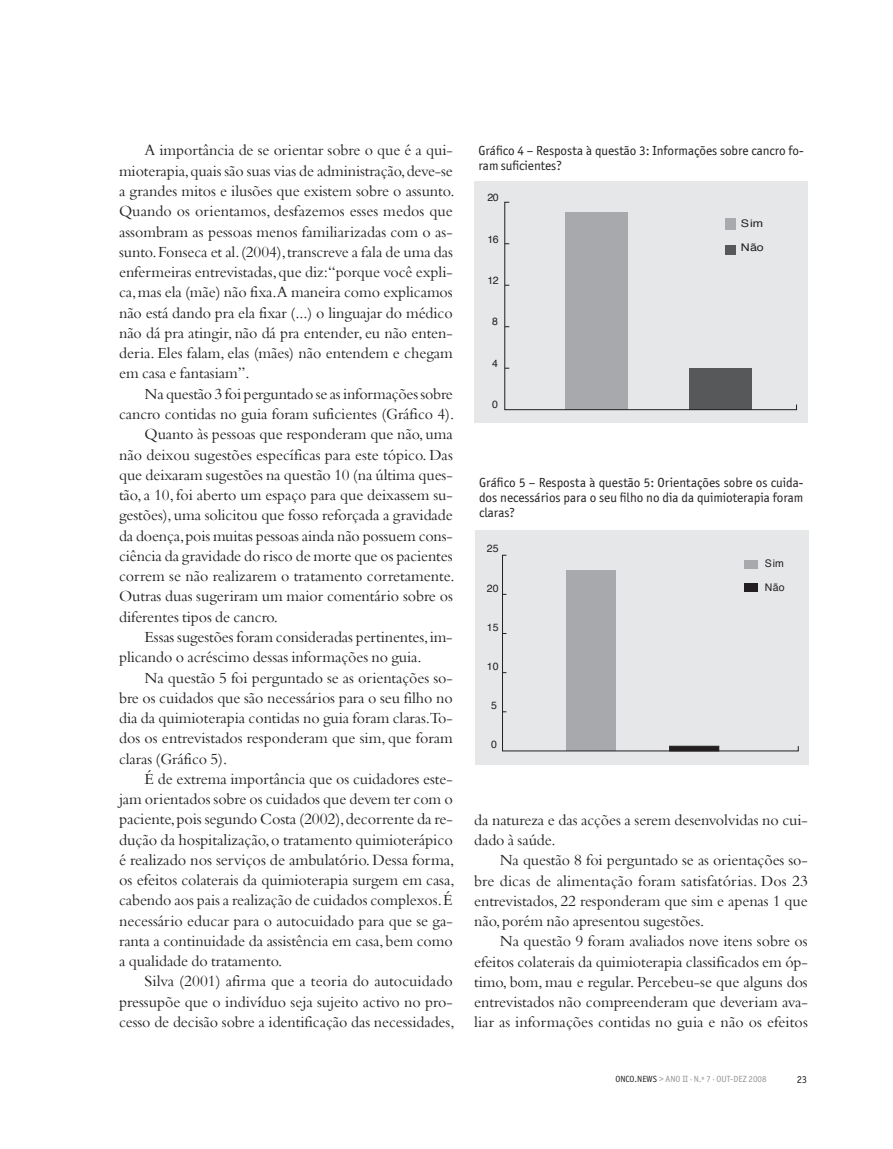
<style>
.page{position:relative;width:893px;height:1149px;background:#fff}
.page>*{position:absolute;margin:0;border:0;box-sizing:border-box;transform-origin:0 0}
.t1{font:16.35px/20.2px "Bembo";letter-spacing:-.005em;color:#231f20;text-align:justify}
.t2{font:16.05px/20.2px "Bembo";letter-spacing:-.005em;color:#231f20;text-align:justify}
.t3{font:13.2px/15px "Officina San ITC";letter-spacing:-.005em;color:#231f20;text-align:justify}
.t4{font:10.5px "Helvetica";color:#231f20}
.t5{font:10.5px "Helvetica";color:#231f20;scale:1.18 1}
.t6{font:10.5px "Officina San ITC";color:#231f20}
.t7{font:9px "Officina San ITC";color:#939598}
.s1{font-size:16.35px}
.s2{color:#231f20}
</style>
<div class="page">
<div style="left:475px;top:529px;width:333px;height:235px;background:#e6e7e9"></div>
<svg style="left:502px;top:554px;width:297px;height:197px"></svg>
<div style="left:474px;top:181px;width:334px;height:241px;background:#e6e7e9"></div>
<svg style="left:504px;top:201px;width:293px;height:209px"></svg>
<div style="left:725px;top:219px;width:11px;height:11px;background:#a8a9ad"></div>
<div style="left:725px;top:245px;width:11px;height:9px;background:#57585a"></div>
<p class="t2" style="left:119px;top:140px;width:337px;text-indent:26px">A importância de se orientar sobre o que é a qui&shy;mioterapia, quais são suas vias de administração, deve-se a grandes mitos e ilusões que existem sobre o assunto.<br>Quando os orientamos, desfazemos esses medos que assombram as pessoas menos familiarizadas com o as&shy;sunto. Fonseca et al. (2004), transcreve a fala de uma das enfermeiras entrevistadas, que diz:“porque você expli&shy;ca, mas ela (mãe) não fixa.A maneira como explicamos não está dando pra ela fixar (...) o linguajar do médico não dá pra atingir, não dá pra entender, eu não enten&shy;deria. Eles falam, elas (mães) não entendem e chegam em casa e fantasiam”.</p>
<p class="t2" style="left:145px;top:383px;width:310px">Na questão 3 foi perguntado se as informações sobre</p>
<p class="t2" style="left:119px;top:403px;width:337px">cancro contidas no guia foram suficientes (Gráfico 4).</p>
<p class="t2" style="left:145px;top:423px;width:310px">Quanto às pessoas que responderam que não, uma</p>
<p class="t2" style="left:119px;top:444px;width:335px">não deixou sugestões específicas para este tópico. Das</p>
<p class="t2" style="left:119px;top:464px;width:335px">que deixaram sugestões na questão 10 (na última ques-</p>
<p class="t2" style="left:119px;top:484px;width:335px">tão, a 10, foi aberto um espaço para que deixassem su-</p>
<p class="t2" style="left:119px;top:504px;width:335px">gestões), uma solicitou que fosso reforçada a gravidade</p>
<p class="t2" style="left:119px;top:525px;width:335px">da doença, pois muitas pessoas ainda não possuem cons-</p>
<p class="t2" style="left:119px;top:545px;width:335px">ciência da gravidade do risco de morte que os pacientes</p>
<p class="t2" style="left:119px;top:565px;width:337px">correm se não realizarem o tratamento corretamente.</p>
<p class="t2" style="left:119px;top:585px;width:335px">Outras duas sugeriram um maior comentário sobre os</p>
<p class="t2" style="left:119px;top:606px;width:161px">diferentes tipos de cancro.</p>
<p class="t2" style="left:145px;top:626px;width:310px">Essas sugestões foram consideradas pertinentes, im-</p>
<p class="t2" style="left:119px;top:646px;width:304px">plicando o acréscimo dessas informações no guia.</p>
<p class="t2" style="left:145px;top:666px;width:310px">Na questão 5 foi perguntado se as orientações so-</p>
<p class="t2" style="left:119px;top:687px;width:335px">bre os cuidados que são necessários para o seu filho no</p>
<p class="t2" style="left:119px;top:707px;width:335px">dia da quimioterapia contidas no guia foram claras.To-</p>
<p class="t2" style="left:119px;top:727px;width:335px">dos os entrevistados responderam que sim, que foram</p>
<p class="t2" style="left:119px;top:747px;width:110px">claras (Gráfico 5).</p>
<p class="t2" style="left:145px;top:768px;width:310px">É de extrema importância que os cuidadores este-</p>
<p class="t2" style="left:119px;top:788px;width:335px">jam orientados sobre os cuidados que devem ter com <span class="s1">o</span></p>
<p class="t1" style="left:119px;top:808px;width:337px">paciente, pois segundo Costa (2002), decorrente da re&shy;dução da hospitalização, o tratamento quimioterápico é realizado nos serviços de ambulatório. Dessa forma,</p>
<p class="t2" style="left:119px;top:869px;width:337px"><span class="s1">os efeit</span>os colaterais da quimioterapia surgem em casa, cabendo aos pais a realização de cuidados complexos. É necessário educar para o autocuidado para que se ga&shy;ranta a continuidade da assistência em casa, bem como a qualidade do tratamento.</p>
<p class="t2" style="left:119px;top:970px;width:337px;text-indent:26px">Silva (2001) afirma que a teoria do autocuidado pressupõe que o indivíduo seja sujeito activo no pro&shy;cesso de decisão sobre a identificação das necessidades,</p>
<p class="t3" style="left:478px;top:143px;width:327px">Gráfico 4 – Resposta à questão 3: Informações sobre cancro fo&shy;ram suficientes?</p>
<p class="t4" style="left:488px;top:188px;width:13px">20</p>
<p class="t4" style="left:488px;top:230px;width:13px">16</p>
<p class="t4" style="left:488px;top:271px;width:13px">12</p>
<p class="t4" style="left:492px;top:313px;width:7px">8</p>
<p class="t4" style="left:492px;top:354px;width:7px">4</p>
<p class="t4" style="left:492px;top:395px;width:7px">0</p>
<p class="t5" style="left:741px;top:214px;width:20px">Sim</p>
<p class="t5" style="left:741px;top:238px;width:21px">Não</p>
<p class="t3" style="left:479px;top:475px;width:326px">Gráfico 5 – Resposta à questão 5: Orientações sobre os cuida&shy;dos necessários para o seu filho no dia da quimioterapia foram claras?</p>
<p class="t4" style="left:487px;top:539px;width:13px">25</p>
<p class="t4" style="left:487px;top:578px;width:13px">20</p>
<p class="t4" style="left:487px;top:618px;width:13px">15</p>
<p class="t4" style="left:487px;top:657px;width:13px">10</p>
<p class="t4" style="left:491px;top:696px;width:7px">5</p>
<p class="t4" style="left:491px;top:735px;width:7px">0</p>
<p class="t4" style="left:765px;top:553px;width:20px">Sim</p>
<p class="t4" style="left:765px;top:577px;width:21px">Não</p>
<p class="t2" style="left:474px;top:808px;width:335px">da natureza e das acções a serem desenvolvidas no cui&shy;dado à saúde.</p>
<p class="t2" style="left:474px;top:849px;width:335px;text-indent:26px">Na questão 8 foi perguntado se as orientações so&shy;bre dicas de alimentação foram satisfatórias. Dos 23 entrevistados, 22 responderam que sim e apenas 1 que não, porém não apresentou sugestões.</p>
<p class="t2" style="left:474px;top:930px;width:335px;text-indent:26px">Na questão 9 foram avaliados nove itens sobre os efeitos colaterais da quimioterapia classificados em óp&shy;timo, bom, mau e regular. Percebeu-se que alguns dos entrevistados não compreenderam que deveriam ava&shy;liar as informações contidas no guia e não os efeitos</p>
<p class="t7" style="left:615px;top:1073px;width:153px"><span class="s2">onco.news</span> &gt; ano iI ∙ n.º 7 ∙ Out-dez 2008</p>
<p class="t6" style="left:797px;top:1072px;width:12px">23</p>
</div>
